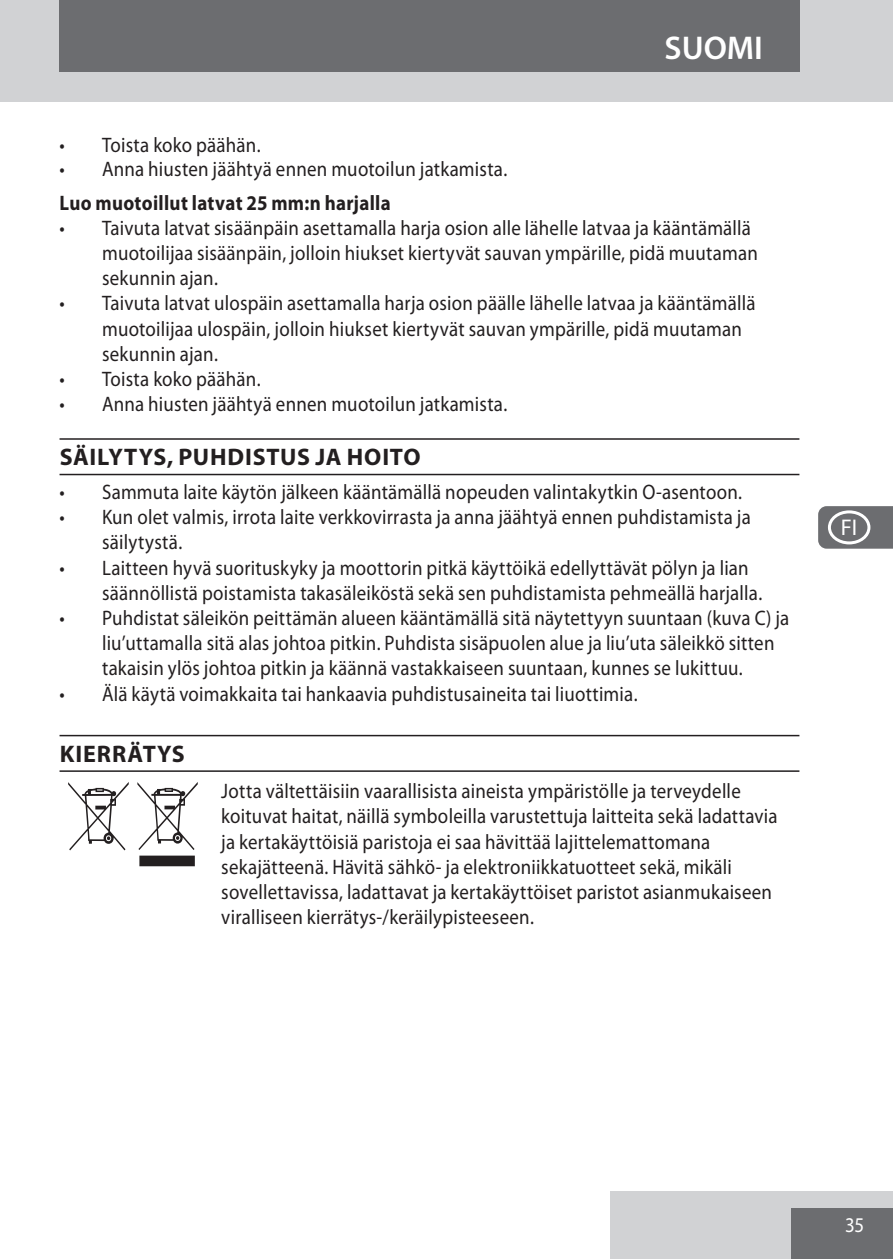
<style>
.page{position:relative;width:893px;height:1259px;background:#fff}
.page>*{position:absolute;margin:0;border:0;box-sizing:border-box;transform-origin:0 0}
.default{font:120px "Myriad Mine";color:#231f20;scale:.9 1}
.t1{font:600 33px "Myriad Pro";color:#fff}
.heading{font:700 24px "Myriad Pro";letter-spacing:.035em;color:#231f20}
.t2{font:22.8px "Myriad Pro";color:#fff}
.default-2{font:21px/25.2px "Myriad Pro";letter-spacing:.01em;color:#231f20;scale:.9 1}
.Subheading{font:700 21px "Myriad Pro";letter-spacing:.015em;color:#231f20;scale:.9 1}
.t3{font:21px "Myriad Pro";color:#fff;scale:.9 1}
</style>
<div class="page">
<div style="left:611px;top:1191px;width:282px;height:68px;background:#d1d2d4"></div>
<div style="left:791px;top:1208px;width:102px;height:51px;background:#6c6d70"></div>
<div style="left:0;top:0;width:893px;height:102px;background:#d1d2d4"></div>
<div style="left:59px;top:0;width:740px;height:72px;background:#6c6d70"></div>
<svg style="left:818px;top:506px;width:75px;height:43px;background:#757679"></svg>
<hr style="left:60px;top:438px;width:739px;height:2px;background:#231f20">
<hr style="left:60px;top:474px;width:739px;height:1px;background:#231f20">
<hr style="left:60px;top:735px;width:739px;height:1px;background:#231f20">
<hr style="left:60px;top:770px;width:739px;height:2px;background:#231f20">
<div style="left:828px;top:128px;width:42px;height:34px;border:3px solid #fff;border-radius:50%"></div>
<div style="left:828px;top:170px;width:42px;height:34px;border:3px solid #fff;border-radius:50%"></div>
<div style="left:828px;top:213px;width:42px;height:34px;border:3px solid #fff;border-radius:50%"></div>
<div style="left:828px;top:255px;width:42px;height:34px;border:3px solid #fff;border-radius:50%"></div>
<div style="left:828px;top:298px;width:42px;height:34px;border:3px solid #fff;border-radius:50%"></div>
<div style="left:828px;top:340px;width:42px;height:34px;border:3px solid #fff;border-radius:50%"></div>
<div style="left:828px;top:383px;width:42px;height:34px;border:3px solid #fff;border-radius:50%"></div>
<div style="left:828px;top:425px;width:42px;height:34px;border:3px solid #fff;border-radius:50%"></div>
<div style="left:828px;top:468px;width:42px;height:34px;border:3px solid #fff;border-radius:50%"></div>
<div style="left:828px;top:510px;width:42px;height:34px;border:3px solid #fff;border-radius:50%"></div>
<div style="left:828px;top:553px;width:42px;height:34px;border:3px solid #fff;border-radius:50%"></div>
<div style="left:828px;top:595px;width:42px;height:34px;border:3px solid #fff;border-radius:50%"></div>
<div style="left:828px;top:638px;width:42px;height:34px;border:3px solid #fff;border-radius:50%"></div>
<div style="left:828px;top:680px;width:42px;height:34px;border:3px solid #fff;border-radius:50%"></div>
<div style="left:828px;top:723px;width:42px;height:34px;border:3px solid #fff;border-radius:50%"></div>
<div style="left:828px;top:765px;width:42px;height:34px;border:3px solid #fff;border-radius:50%"></div>
<div style="left:828px;top:808px;width:42px;height:34px;border:3px solid #fff;border-radius:50%"></div>
<div style="left:828px;top:850px;width:42px;height:34px;border:3px solid #fff;border-radius:50%"></div>
<div style="left:828px;top:893px;width:42px;height:34px;border:3px solid #fff;border-radius:50%"></div>
<div style="left:828px;top:935px;width:42px;height:34px;border:3px solid #fff;border-radius:50%"></div>
<div style="left:828px;top:978px;width:42px;height:34px;border:3px solid #fff;border-radius:50%"></div>
<div style="left:828px;top:1020px;width:42px;height:34px;border:3px solid #fff;border-radius:50%"></div>
<div style="left:828px;top:1063px;width:42px;height:34px;border:3px solid #fff;border-radius:50%"></div>
<div style="left:828px;top:1106px;width:42px;height:34px;border:3px solid #fff;border-radius:50%"></div>
<div style="left:828px;top:1148px;width:42px;height:34px;border:3px solid #fff;border-radius:50%"></div>
<p class="t1" style="left:665px;top:29px;width:100px">SUOMI</p>
<p class="default-2" style="left:60px;top:133px;width:225px">• Toista koko päähän.</p>
<p class="default-2" style="left:60px;top:157px;width:499px">• Anna hiusten jäähtyä ennen muotoilun jatkamista.</p>
<p class="Subheading" style="left:60px;top:191px;width:370px">Luo muotoillut latvat 25 mm:n harjalla</p>
<p class="default-2" style="left:102px;top:215px;width:730px;text-indent:-43px">• Taivuta latvat sisäänpäin asettamalla harja osion alle lähelle latvaa ja kääntämällä muotoilijaa sisäänpäin, jolloin hiukset kiertyvät sauvan ympärille, pidä muutaman sekunnin ajan.</p>
<p class="default-2" style="left:102px;top:291px;width:728px;text-indent:-43px">• Taivuta latvat ulospäin asettamalla harja osion päälle lähelle latvaa ja kääntämällä muotoilijaa ulospäin, jolloin hiukset kiertyvät sauvan ympärille, pidä muutaman sekunnin ajan.</p>
<p class="default-2" style="left:60px;top:367px;width:225px">• Toista koko päähän.</p>
<p class="default-2" style="left:60px;top:392px;width:499px">• Anna hiusten jäähtyä ennen muotoilun jatkamista.</p>
<p class="heading" style="left:60px;top:444px;width:362px">SÄILYTYS, PUHDISTUS JA HOITO</p>
<p class="default-2" style="left:60px;top:480px;width:760px">• Sammuta laite käytön jälkeen kääntämällä nopeuden valintakytkin O-asentoon.</p>
<p class="default-2" style="left:102px;top:505px;width:722px;text-indent:-43px">• Kun olet valmis, irrota laite verkkovirrasta ja anna jäähtyä ennen puhdistamista ja säilytystä.</p>
<p class="default-2" style="left:102px;top:555px;width:735px;text-indent:-43px">• Laitteen hyvä suorituskyky ja moottorin pitkä käyttöikä edellyttävät pölyn ja lian säännöllistä poistamista takasäleiköstä sekä sen puhdistamista pehmeällä harjalla.</p>
<p class="default-2" style="left:102px;top:606px;width:765px;text-indent:-43px">• Puhdistat säleikön peittämän alueen kääntämällä sitä näytettyyn suuntaan (kuva C) ja liu’uttamalla sitä alas johtoa pitkin. Puhdista sisäpuolen alue ja liu’uta säleikkö sitten takaisin ylös johtoa pitkin ja käännä vastakkaiseen suuntaan, kunnes se lukittuu.</p>
<p class="default-2" style="left:60px;top:681px;width:644px">• Älä käytä voimakkaita tai hankaavia puhdistusaineita tai liuottimia.</p>
<p class="heading" style="left:60px;top:740px;width:127px">KIERRÄTYS</p>
<p class="default" style="left:68px;top:765px;width:151px">W</p>
<p class="default-2" style="left:221px;top:779px;width:620px">Jotta vältettäisiin vaarallisista aineista ympäristölle ja terveydelle koituvat haitat, näillä symboleilla varustettuja laitteita sekä ladattavia ja kertakäyttöisiä paristoja ei saa hävittää lajittelemattomana sekajätteenä. Hävitä sähkö- ja elektroniikkatuotteet sekä, mikäli sovellettavissa, ladattavat ja kertakäyttöiset paristot asianmukaiseen viralliseen kierrätys-/keräilypisteeseen.</p>
<p class="t2" style="left:841px;top:515px;width:18px">FI</p>
<p class="t3" style="left:845px;top:1213px;width:23px">35</p>
</div>
